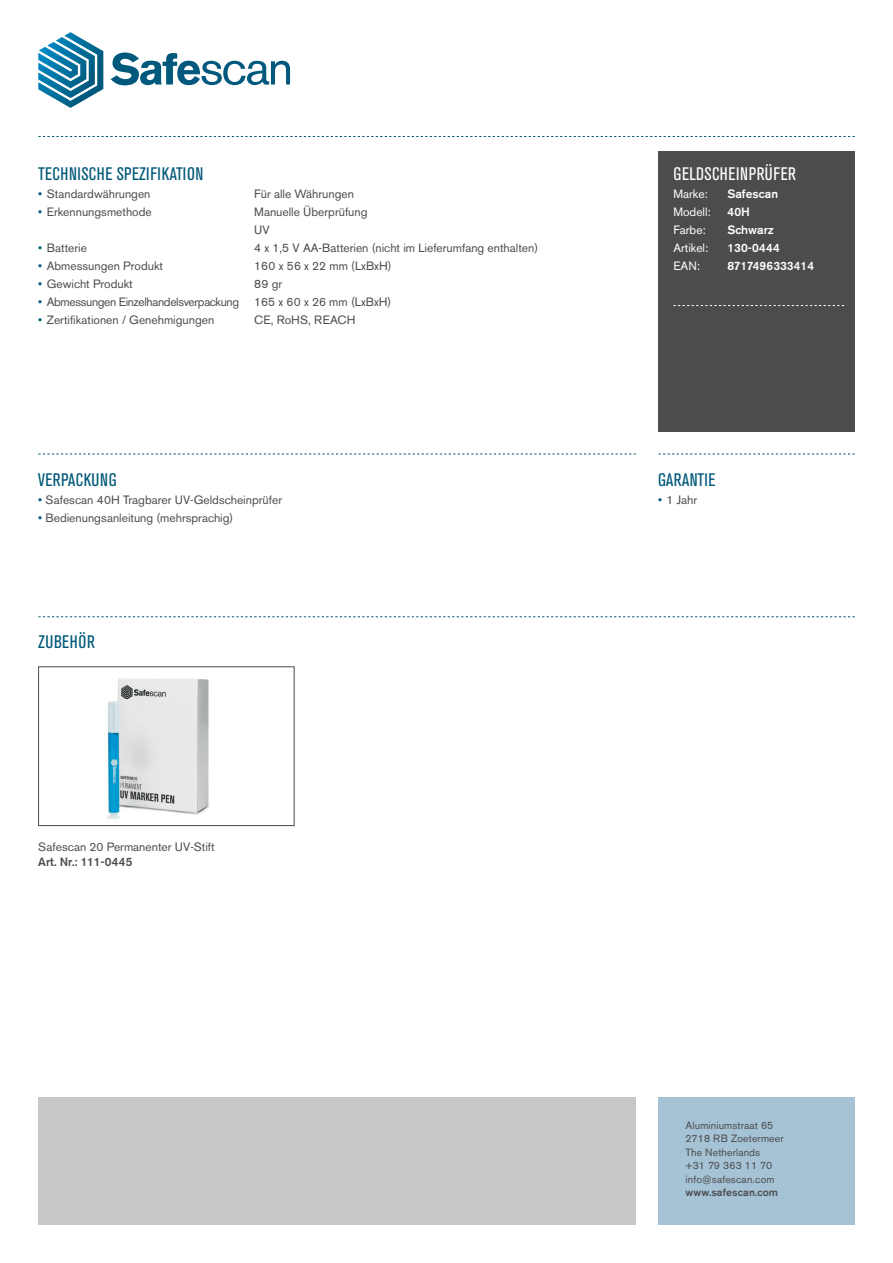
<style>
.page{position:relative;width:893px;height:1263px;background:#fff}
.page>*{position:absolute;margin:0;border:0;box-sizing:border-box;transform-origin:0 0}
.Tussenkop{font:condensed 18px "Akzidenz Grotesk BE";letter-spacing:.02em;color:#005879}
.Tabel_kop{font:condensed 18px "Akzidenz Grotesk BE";letter-spacing:.02em;color:#fff}
.Specs{font:12px "Akzidenz Grotesk BE";color:#4b4c4d}
.Specs-2{font:12px "Akzidenz Grotesk BE";letter-spacing:-.03em;color:#4b4c4d}
.Tabel_plat{font:500 12px "Akzidenz Grotesk BE";color:#fff}
.Accessoires{font:12px "Akzidenz Grotesk BE";color:#4b4c4d}
.Tabel_plat-2{font:12px "Akzidenz Grotesk BE";color:#fff}
.Art_no{font:500 12px "Akzidenz Grotesk BE";color:#4b4c4d}
.Tabel{font:500 12px "Akzidenz Grotesk BE";color:#fff}
.Tabel-2{font:12px "Akzidenz Grotesk BE";color:#fff}
.t1{font:10.5px "Akzidenz Grotesk BE";letter-spacing:.01em;color:#4b4c4d}
.t2{font:500 10.5px "Akzidenz Grotesk BE";letter-spacing:.01em;color:#4b4c4d}
.s1{color:#005879}
</style>
<div class="page">
<svg style="left:38px;top:32px;width:65px;height:76px"></svg>
<svg style="left:111px;top:53px;width:179px;height:32px"></svg>
<div style="left:38px;top:1097px;width:598px;height:128px;background:#c7c8ca"></div>
<div style="left:659px;top:151px;width:196px;height:281px;background:#4b4c4d"></div>
<svg style="left:673px;top:305px;width:171px;height:1px"></svg>
<svg style="left:38px;top:454px;width:598px;height:1px"></svg>
<svg style="left:659px;top:454px;width:196px;height:1px"></svg>
<svg style="left:38px;top:616px;width:817px;height:1px"></svg>
<svg style="left:38px;top:136px;width:817px;height:1px"></svg>
<div style="left:659px;top:1097px;width:196px;height:128px;background:#a5c3d5"></div>
<img style="left:107px;top:678px;width:102px;height:141px">
<div style="left:38px;top:666px;width:256px;height:160px;border:1px solid #4b4c4d"></div>
<p class="Tussenkop" style="left:38px;top:164px;width:167px">TECHNISCHE SPEZIFIKATION</p>
<p class="Specs" style="left:38px;top:187px;width:114px"><span class="s1">•</span> Standardwährungen</p>
<p class="Specs" style="left:254px;top:187px;width:101px">Für alle Währungen</p>
<p class="Specs" style="left:38px;top:205px;width:115px"><span class="s1">•</span> Erkennungsmethode</p>
<p class="Specs" style="left:254px;top:205px;width:115px">Manuelle Überprüfung</p>
<p class="Specs" style="left:254px;top:223px;width:17px">UV</p>
<p class="Specs" style="left:38px;top:241px;width:50px"><span class="s1">•</span> Batterie</p>
<p class="Specs" style="left:254px;top:241px;width:285px">4 x 1,5 V AA-Batterien (nicht im Lieferumfang enthalten)</p>
<p class="Specs" style="left:38px;top:259px;width:126px"><span class="s1">•</span> Abmessungen Produkt</p>
<p class="Specs" style="left:254px;top:259px;width:139px">160 x 56 x 22 mm (LxBxH)</p>
<p class="Specs" style="left:38px;top:277px;width:96px"><span class="s1">•</span> Gewicht Produkt</p>
<p class="Specs" style="left:254px;top:277px;width:29px">89 gr</p>
<p class="Specs-2" style="left:38px;top:295px;width:355px"><span class="s1">•</span> Abmessungen Einzelhandelsverpackung 165 x 60 x 26 mm (LxBxH)</p>
<p class="Specs" style="left:38px;top:313px;width:178px"><span class="s1">•</span> Zertifikationen / Genehmigungen</p>
<p class="Specs" style="left:254px;top:313px;width:103px">CE, RoHS, REACH</p>
<p class="Tussenkop" style="left:38px;top:470px;width:80px">VERPACKUNG</p>
<p class="Specs" style="left:38px;top:493px;width:245px"><span class="s1">•</span> Safescan 40H Tragbarer UV-Geldscheinprüfer</p>
<p class="Specs" style="left:38px;top:511px;width:197px"><span class="s1">•</span> Bedienungsanleitung (mehrsprachig)</p>
<p class="Tussenkop" style="left:38px;top:632px;width:58px">ZUBEHÖR</p>
<p class="Accessoires" style="left:38px;top:839px;width:178px">Safescan 20 Permanenter UV-Stift</p>
<p class="Art_no" style="left:38px;top:854px;width:96px">Art. Nr.: 111-0445</p>
<p class="Tabel_kop" style="left:673px;top:164px;width:124px">GELDSCHEINPRÜFER</p>
<p class="Tabel_plat-2" style="left:673px;top:187px;width:36px">Marke:</p>
<p class="Tabel_plat" style="left:727px;top:186px;width:52px">Safescan</p>
<p class="Tabel_plat-2" style="left:673px;top:205px;width:39px">Modell:</p>
<p class="Tabel_plat" style="left:727px;top:204px;width:24px">40H</p>
<p class="Tabel-2" style="left:673px;top:223px;width:34px">Farbe:</p>
<p class="Tabel" style="left:727px;top:222px;width:48px">Schwarz</p>
<p class="Tabel_plat-2" style="left:673px;top:241px;width:37px">Artikel:</p>
<p class="Tabel_plat" style="left:727px;top:240px;width:54px">130-0444</p>
<p class="Tabel_plat-2" style="left:673px;top:259px;width:28px">EAN:</p>
<p class="Tabel_plat" style="left:727px;top:258px;width:88px">8717496333414</p>
<p class="Tussenkop" style="left:658px;top:470px;width:59px">GARANTIE</p>
<p class="Specs" style="left:658px;top:493px;width:41px"><span class="s1">•</span> 1 Jahr</p>
<p class="t1" style="left:686px;top:1118px;width:89px">Aluminiumstraat 65</p>
<p class="t1" style="left:686px;top:1132px;width:100px">2718 RB Zoetermeer</p>
<p class="t1" style="left:686px;top:1145px;width:76px">The Netherlands</p>
<p class="t1" style="left:686px;top:1159px;width:88px">+31 79 363 11 70</p>
<p class="t1" style="left:686px;top:1172px;width:90px">info@safescan.com</p>
<p class="t2" style="left:686px;top:1186px;width:94px">www.safescan.com</p>
</div>
